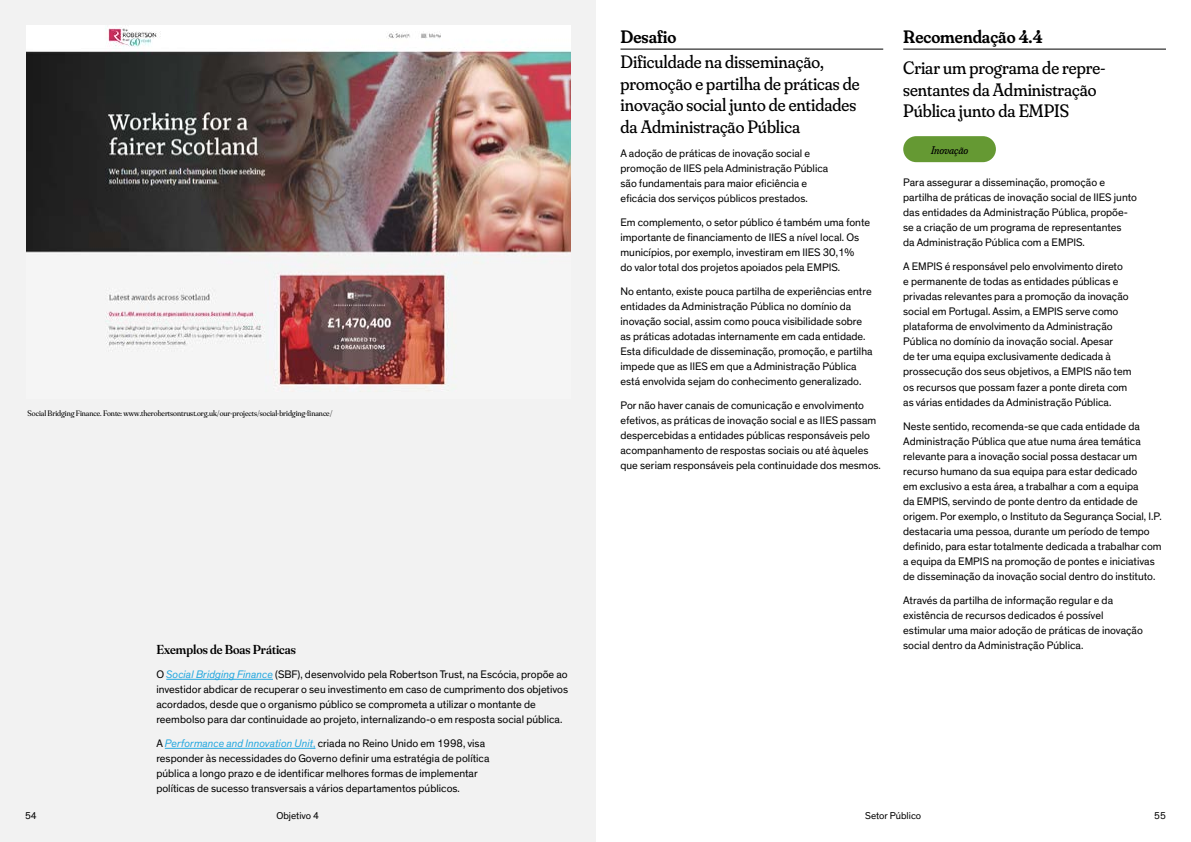
<style>
.page{position:relative;width:1191px;height:842px;background:#fff}
.page>*{position:absolute;margin:0;border:0;box-sizing:border-box;transform-origin:0 0}
.t1{font:18px/21.6px "Fraunces 144 pt Super Soft";color:#000}
.t2{font:600 18px "Fraunces 144 pt Super Soft";color:#000}
.t3{font:600 13px "Fraunces 144 pt Soft";color:#000}
.t4{font:11px/15px "Theinhardt";color:#000}
.t5{font:italic 11px "Fraunces 144 pt Super Soft";letter-spacing:-.005em;color:#000}
.t6{font:10px "Theinhardt";color:#000}
.t7{font:8px "Fraunces 144 pt Soft";color:#000}
.s1{font-style:italic;color:#26a8df}
.s2{color:#26a8df}
</style>
<div class="page">
<div style="left:0;top:0;width:595px;height:842px;background:#f2f2f2"></div>
<hr style="left:166px;top:679px;width:107px;height:1px;background:#26a8df">
<hr style="left:165px;top:748px;width:150px;height:1px;background:#26a8df">
<img style="left:26px;top:25px;width:544px;height:366px">
<hr style="left:620px;top:49px;width:263px;height:1px;background:#000">
<hr style="left:903px;top:49px;width:263px;height:1px;background:#000">
<div style="left:903px;top:136px;width:93px;height:26px;background:#659933;border-radius:13px"></div>
<p class="t7" style="left:28px;top:407px;width:306px">Social Bridging Finance. Fonte: www.therobertsontrust.org.uk/our-projects/social-bridging-finance/</p>
<p class="t3" style="left:156px;top:639px;width:141px">Exemplos de Boas Práticas</p>
<p class="t4" style="left:156px;top:667px;width:413px">O <span class="s1">Social Bridging Finance</span> (SBF), desenvolvido pela Robertson Trust, na Escócia, propõe ao investidor abdicar de recuperar o seu investimento em caso de cumprimento dos objetivos acordados, desde que o organismo público se comprometa a utilizar o montante de reembolso para dar continuidade ao projeto, internalizando-o em resposta social pública.</p>
<p class="t4" style="left:156px;top:736px;width:335px">A <span class="s1">Performance and Innovation Unit</span><span class="s2">,</span> criada no Reino Unido em 1998, visa responder às necessidades do Governo definir uma estratégia de política pública a longo prazo e de identificar melhores formas de implementar políticas de sucesso transversais a vários departamentos públicos.</p>
<h1 class="t2" style="left:620px;top:22px;width:57px">Desafio</h1>
<h1 class="t1" style="left:620px;top:50px;width:241px">Dificuldade na disseminação, promoção e partilha de práticas de inovação social junto de entidades da Administração Pública</h1>
<p class="t4" style="left:620px;top:146px;width:209px">A adoção de práticas de inovação social e promoção de IIES pela Administração Pública são fundamentais para maior eficiência e eficácia dos serviços públicos prestados.</p>
<p class="t4" style="left:620px;top:215px;width:251px">Em complemento, o setor público é também uma fonte importante de financiamento de IIES a nível local. Os municípios, por exemplo, investiram em IIES 30,1%<br>do valor total dos projetos apoiados pela EMPIS.</p>
<p class="t4" style="left:620px;top:284px;width:254px">No entanto, existe pouca partilha de experiências entre entidades da Administração Pública no domínio da inovação social, assim como pouca visibilidade sobre as práticas adotadas internamente em cada entidade.<br>Esta dificuldade de disseminação, promoção, e partilha impede que as IIES em que a Administração Pública está envolvida sejam do conhecimento generalizado.</p>
<p class="t4" style="left:620px;top:398px;width:262px">Por não haver canais de comunicação e envolvimento efetivos, as práticas de inovação social e as IIES passam despercebidas a entidades públicas responsáveis pelo acompanhamento de respostas sociais ou até àqueles que seriam responsáveis pela continuidade dos mesmos.</p>
<h1 class="t2" style="left:903px;top:22px;width:141px">Recomendação 4.4</h1>
<h1 class="t1" style="left:903px;top:56px;width:203px">Criar um programa de repre&shy;sentantes da Administração<br>Pública junto da EMPIS</h1>
<p class="t5" style="left:930px;top:141px;width:39px">Inovação</p>
<p class="t4" style="left:903px;top:175px;width:235px">Para assegurar a disseminação, promoção e partilha de práticas de inovação social de IIES junto das entidades da Administração Pública, propõe&shy;se a criação de um programa de representantes<br>da Administração Pública com a EMPIS.</p>
<p class="t4" style="left:903px;top:260px;width:230px">A EMPIS é responsável pelo envolvimento direto<br>e permanente de todas as entidades públicas e privadas relevantes para a promoção da inovação social em Portugal. Assim, a EMPIS serve como plataforma de envolvimento da Administração Pública no domínio da inovação social. Apesar<br>de ter uma equipa exclusivamente dedicada à prossecução dos seus objetivos, a EMPIS não tem os recursos que possam fazer a ponte direta com as várias entidades da Administração Pública.</p>
<p class="t4" style="left:903px;top:419px;width:260px">Neste sentido, recomenda-se que cada entidade da Administração Pública que atue numa área temática relevante para a inovação social possa destacar um recurso humano da sua equipa para estar dedicado<br>em exclusivo a esta área, a trabalhar a com a equipa<br>da EMPIS, servindo de ponte dentro da entidade de origem. Por exemplo, o Instituto da Segurança Social, I.P. destacaria uma pessoa, durante um período de tempo definido, para estar totalmente dedicada a trabalhar com a equipa da EMPIS na promoção de pontes e iniciativas de disseminação da inovação social dentro do instituto.</p>
<p class="t4" style="left:903px;top:593px;width:241px">Através da partilha de informação regular e da existência de recursos dedicados é possível estimular uma maior adoção de práticas de inovação social dentro da Administração Pública.</p>
<p class="t6" style="left:25px;top:810px;width:13px">54</p>
<p class="t6" style="left:276px;top:810px;width:44px">Objetivo 4</p>
<p class="t6" style="left:865px;top:810px;width:58px">Setor Público</p>
<p class="t6" style="left:1154px;top:810px;width:13px">55</p>
</div>
